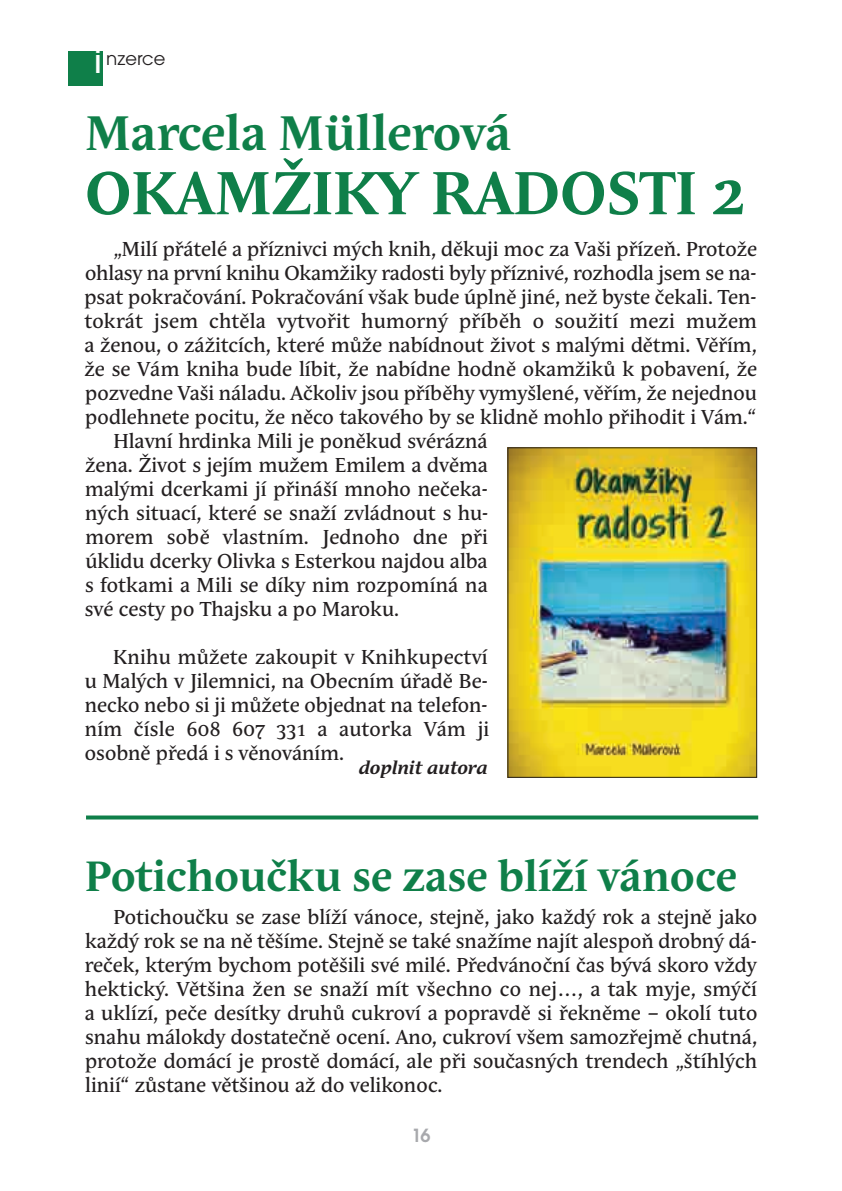
<style>
.page{position:relative;width:842px;height:1191px;background:#fff}
.page>*{position:absolute;margin:0;border:0;box-sizing:border-box;transform-origin:0 0}
.t1{font:700 60px "Andulka Text CE";color:#0f7f49}
.t2{font:700 48px "Andulka Text CE";color:#0f7f49}
.t3{font:700 42px "Andulka Text CE";color:#0f7f49}
.t4{font:20px/24px "Andulka Text CE";color:#231f20;text-align:justify}
.t5{font:20px "Avant Garde Gothic Itc TCE";color:#231f20}
.t6{font:600 20px "Avant Garde Gothic Itc TCE";color:#a8a9ad}
.t7{font:italic 700 18px "Andulka Text CE";color:#231f20}
.s1{font-weight:500;font-size:36px;color:#fff}
</style>
<div class="page">
<div style="left:68px;top:51px;width:34px;height:34px;background:#0f7f49"></div>
<img style="left:510px;top:449px;width:245px;height:326px">
<div style="left:508px;top:447px;width:249px;height:330px;border:1px solid #231f20"></div>
<svg style="left:86px;top:815px;width:672px;height:4px;background:#2d8f60"></svg>
<p class="t5" style="left:94px;top:46px;width:73px"><span class="s1">i</span> nzerce</p>
<h2 class="t2" style="left:85px;top:117px;width:428px">Marcela Müllerová</h2>
<h1 class="t1" style="left:85px;top:172px;width:661px">OKAMŽIKY RADOSTI 2</h1>
<p class="t4" style="left:113px;top:239px;width:645px">„Milí přátelé a příznivci mých knih, děkuji moc za Vaši přízeň. Protože</p>
<p class="t4" style="left:85px;top:263px;width:673px">ohlasy na první knihu Okamžiky radosti byly příznivé, rozhodla jsem se na-</p>
<p class="t4" style="left:85px;top:287px;width:673px">psat pokračování. Pokračování však bude úplně jiné, než byste čekali. Ten-</p>
<p class="t4" style="left:85px;top:311px;width:674px">tokrát jsem chtěla vytvořit humorný příběh o soužití mezi mužem</p>
<p class="t4" style="left:84px;top:335px;width:674px">a ženou, o zážitcích, které může nabídnout život s malými dětmi. Věřím,</p>
<p class="t4" style="left:84px;top:359px;width:674px">že se Vám kniha bude líbit, že nabídne hodně okamžiků k pobavení, že</p>
<p class="t4" style="left:85px;top:383px;width:673px">pozvedne Vaši náladu. Ačkoliv jsou příběhy vymyšlené, věřím, že nejednou</p>
<p class="t4" style="left:85px;top:407px;width:673px">podlehnete pocitu, že něco takového by se klidně mohlo přihodit i Vám.“</p>
<p class="t4" style="left:113px;top:431px;width:376px">Hlavní hrdinka Mili je poněkud svérázná</p>
<p class="t4" style="left:85px;top:455px;width:404px">žena. Život s jejím mužem Emilem a dvěma</p>
<p class="t4" style="left:85px;top:479px;width:404px">malými dcerkami jí přináší mnoho nečeka-</p>
<p class="t4" style="left:85px;top:503px;width:405px">ných situací, které se snaží zvládnout s hu-</p>
<p class="t4" style="left:85px;top:527px;width:404px">morem sobě vlastním. Jednoho dne při</p>
<p class="t4" style="left:85px;top:551px;width:404px">úklidu dcerky Olivka s Esterkou najdou alba</p>
<p class="t4" style="left:85px;top:575px;width:404px">s fotkami a Mili se díky nim rozpomíná na</p>
<p class="t4" style="left:85px;top:599px;width:316px">své cesty po Thajsku a po Maroku.</p>
<p class="t4" style="left:85px;top:647px;width:406px;text-indent:28px">Knihu můžete zakoupit v Knihkupectví u Malých v Jilemnici, na Obecním úřadě Be&shy;necko nebo si ji můžete objednat na telefon&shy;ním čísle 608 607 331 a autorka Vám ji osobně předá i s věnováním.</p>
<p class="t7" style="left:359px;top:761px;width:130px">doplnit autora</p>
<h3 class="t3" style="left:85px;top:861px;width:653px">Potichoučku se zase blíží vánoce</h3>
<p class="t4" style="left:85px;top:907px;width:674px;text-indent:29px">Potichoučku se zase blíží vánoce, stejně, jako každý rok a stejně jako každý rok se na ně těšíme. Stejně se také snažíme najít alespoň drobný dá&shy;reček, kterým bychom potěšili své milé. Předvánoční čas bývá skoro vždy hektický. Většina žen se snaží mít všechno co nej…, a tak myje, smýčí a uklízí, peče desítky druhů cukroví a popravdě si řekněme – okolí tuto snahu málokdy dostatečně ocení. Ano, cukroví všem samozřejmě chutná, protože domácí je prostě domácí, ale při současných trendech „štíhlých linií“ zůstane většinou až do velikonoc.</p>
<p class="t6" style="left:411px;top:1123px;width:21px">16</p>
</div>
